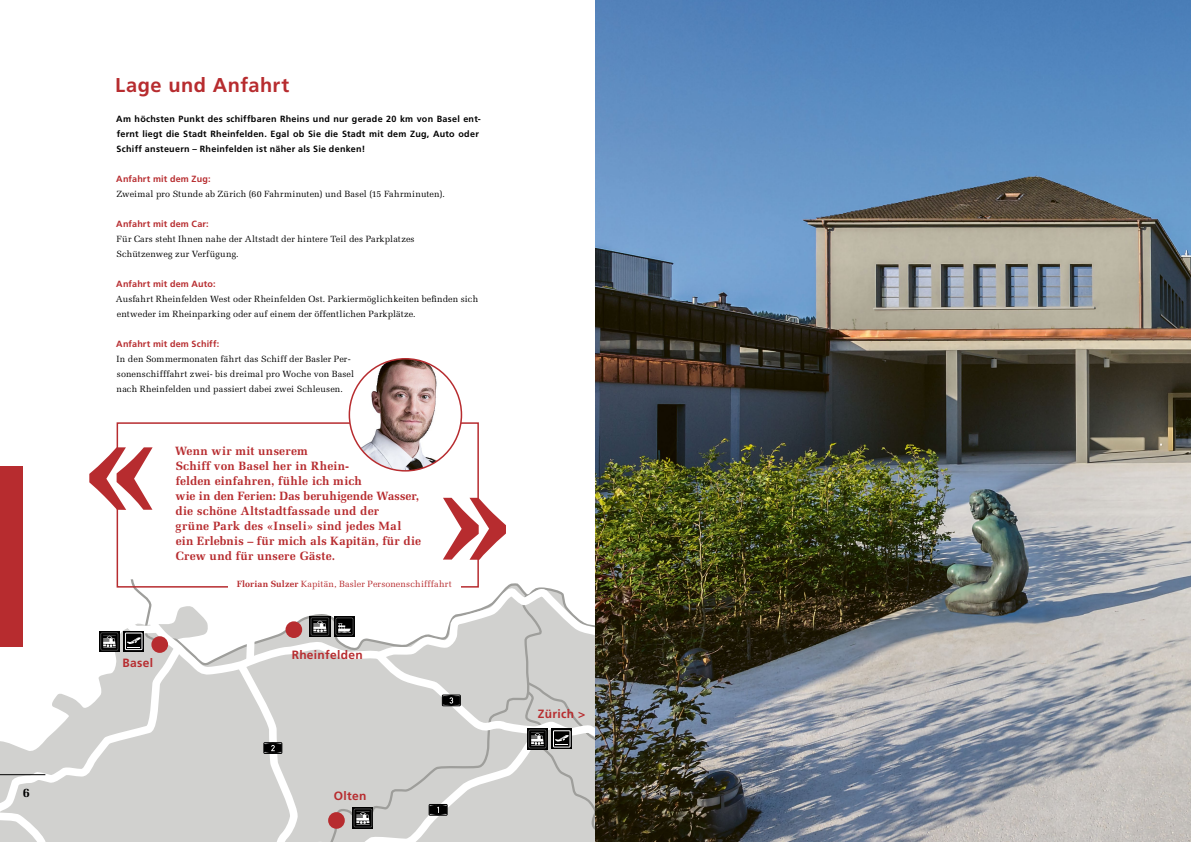
<style>
.page{position:relative;width:1191px;height:842px;background:#fff}
.page>*{position:absolute;margin:0;border:0;box-sizing:border-box;transform-origin:0 0}
.t1{font:700 20px "Frutiger LT Pro";letter-spacing:.025em;color:#b72c2f}
.t2{font:700 13px "Melior LT Pro";color:#000}
.t3{font:700 12px/15px "Melior LT Pro";letter-spacing:.02em;color:#b72c2f}
.t4{font:700 12px "Frutiger LT Pro";letter-spacing:.025em;color:#b72c2f}
.t5{font:9px/15px "Melior LT Pro";letter-spacing:.015em;color:#000}
.t6{font:700 9px/15px "Frutiger LT Pro";letter-spacing:.03em;color:#000}
.t7{font:700 9px "Frutiger LT Pro";letter-spacing:.02em;color:#b72c2f}
.t8{font:9px "Melior LT Pro";letter-spacing:.02em;color:#b72c2f}
.s1{font-weight:700}
</style>
<div class="page">
<img style="left:595px;top:0;width:596px;height:842px">
<img style="left:349px;top:359px;width:112px;height:112px;border-radius:56px">
<svg style="left:0;top:422px;width:599px;height:420px"></svg>
<img style="left:310px;top:616px;width:20px;height:21px">
<img style="left:99px;top:631px;width:21px;height:20px">
<img style="left:527px;top:729px;width:21px;height:20px">
<img style="left:352px;top:808px;width:21px;height:20px">
<h2 class="t2" style="left:23px;top:784px;width:9px">6</h2>
<h1 class="t1" style="left:115px;top:73px;width:175px">Lage und Anfahrt</h1>
<p class="t6" style="left:116px;top:111px;width:366px">Am höchsten Punkt des schiffbaren Rheins und nur gerade 20 km von Basel ent&shy;fernt liegt die Stadt Rheinfelden. Egal ob Sie die Stadt mit dem Zug, Auto oder<br>Schiff ansteuern – Rheinfelden ist näher als Sie denken!</p>
<p class="t7" style="left:116px;top:173px;width:96px">Anfahrt mit dem Zug:</p>
<p class="t5" style="left:116px;top:186px;width:330px">Zweimal pro Stunde ab Zürich (60 Fahrminuten) und Basel (15 Fahrminuten).</p>
<p class="t7" style="left:116px;top:218px;width:94px">Anfahrt mit dem Car:</p>
<p class="t5" style="left:117px;top:231px;width:299px">Für Cars steht Ihnen nahe der Altstadt der hintere Teil des Parkplatzes<br>Schützenweg zur Verfügung.</p>
<p class="t7" style="left:116px;top:278px;width:101px">Anfahrt mit dem Auto:</p>
<p class="t5" style="left:116px;top:291px;width:364px">Ausfahrt Rheinfelden West oder Rheinfelden Ost. Parkiermöglichkeiten befinden sich entweder im Rheinparking oder auf einem der öffentlichen Parkplätze.</p>
<p class="t7" style="left:116px;top:338px;width:104px">Anfahrt mit dem Schiff:</p>
<p class="t5" style="left:117px;top:351px;width:239px">In den Sommermonaten fährt das Schiff der Basler Per&shy;sonenschifffahrt zwei- bis dreimal pro Woche von Basel nach Rheinfelden und passiert dabei zwei Schleusen.</p>
<p class="t3" style="left:175px;top:443px;width:247px">Wenn wir mit unserem<br>Schiff von Basel her in Rhein-<br>felden einfahren, fühle ich mich<br>wie in den Ferien: Das beruhigende Wasser, die schöne Altstadtfassade und der<br>grüne Park des «Inseli» sind jedes Mal ein Erlebnis – für mich als Kapitän, für die Crew und für unsere Gäste.</p>
<p class="t8" style="left:237px;top:578px;width:217px"><span class="s1">Florian Sulzer</span> Kapitän, Basler Personenschifffahrt</p>
<h3 class="t4" style="left:122px;top:655px;width:32px">Basel</h3>
<h3 class="t4" style="left:292px;top:647px;width:73px">Rheinfelden</h3>
<h3 class="t4" style="left:334px;top:789px;width:34px">Olten</h3>
<h3 class="t4" style="left:538px;top:707px;width:49px">Zürich &gt;</h3>
</div>
